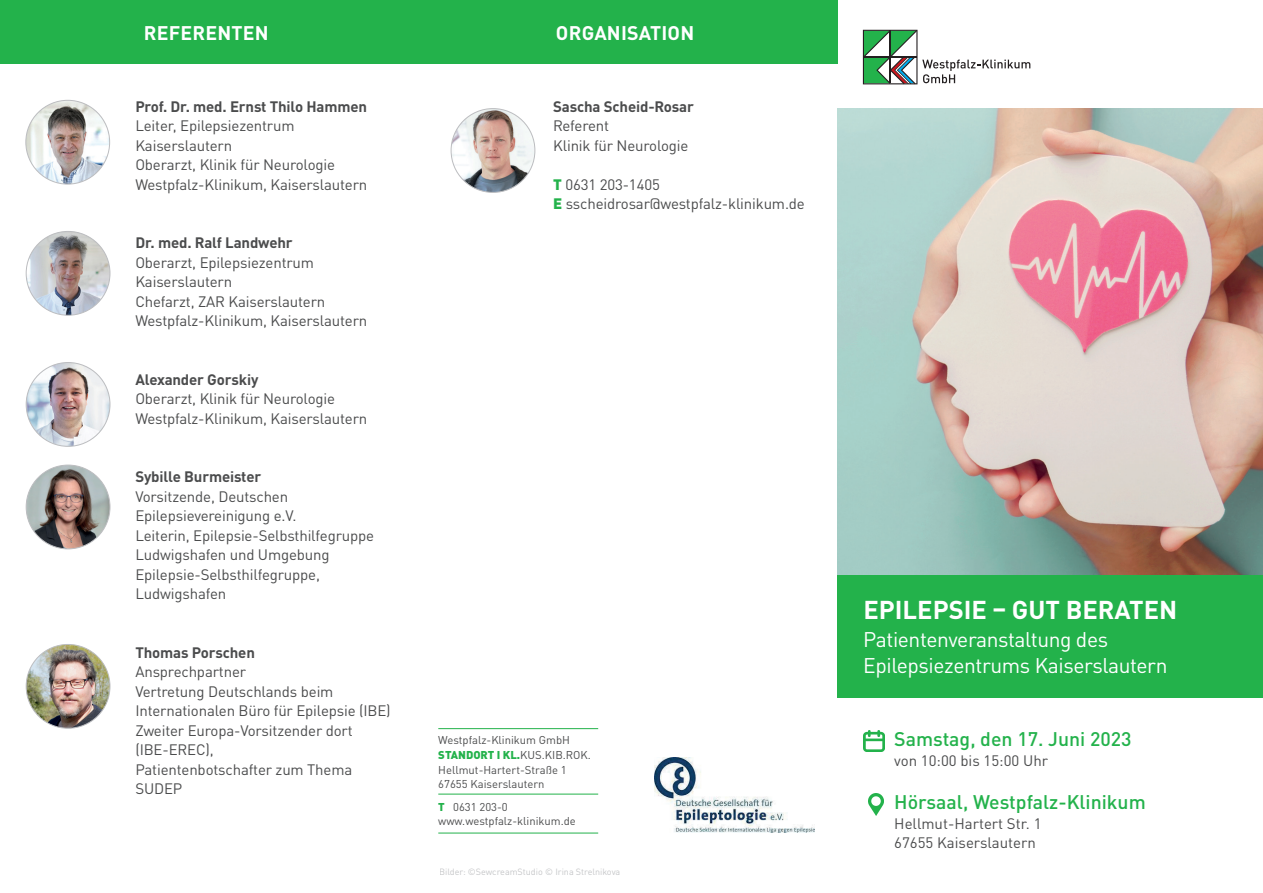
<style>
.page{position:relative;width:1263px;height:893px;background:#fff}
.page>*{position:absolute;margin:0;border:0;box-sizing:border-box;transform-origin:0 0}
.t1{font:700 25.5px "DINOT";color:#fff}
.t2{font:21px/25.5px "DINOT";letter-spacing:-.02em;color:#fff}
.t3{font:500 19.5px "DINOT";color:#23b24b}
.t4{font:700 19.5px "DINOT";letter-spacing:.01em;color:#fff}
.t5{font:15px/19.5px "DINOT";letter-spacing:-.01em;color:#4b4c4d}
.t6{font:700 15px "DINOT";letter-spacing:-.01em;color:#4b4c4d}
.t7{font:11.25px/14.7px "DINOT";color:#4b4c4d}
.t8{font:9px "DINOT";color:#c5c6c8}
.s1{font-weight:900;color:#23b24b}
</style>
<div class="page">
<img style="left:26px;top:100px;width:84px;height:84px;border-radius:42px">
<img style="left:26px;top:231px;width:84px;height:84px;border-radius:42px">
<img style="left:26px;top:363px;width:84px;height:83px;border-radius:42px">
<img style="left:26px;top:465px;width:84px;height:84px;border-radius:42px">
<img style="left:26px;top:644px;width:84px;height:84px;border-radius:42px">
<div style="left:0;top:0;width:412px;height:64px;background:#23b24b"></div>
<img style="left:655px;top:757px;width:159px;height:76px">
<hr style="left:438px;top:833px;width:160px;height:1px;background:#23b24b">
<hr style="left:438px;top:794px;width:160px;height:1px;background:#23b24b">
<hr style="left:438px;top:728px;width:160px;height:1px;background:#23b24b">
<img style="left:451px;top:109px;width:84px;height:83px;border-radius:42px">
<div style="left:412px;top:0;width:426px;height:64px;background:#23b24b"></div>
<img style="left:864px;top:731px;width:21px;height:21px">
<img style="left:868px;top:794px;width:15px;height:21px">
<div style="left:838px;top:575px;width:425px;height:122px;background:#23b24b"></div>
<img style="left:838px;top:108px;width:425px;height:467px">
<svg style="left:863px;top:30px;width:167px;height:54px"></svg>
<h3 class="t4" style="left:144px;top:21px;width:126px">REFERENTEN</h3>
<p class="t6" style="left:135px;top:96px;width:233px">Prof. Dr. med. Ernst Thilo Hammen</p>
<p class="t5" style="left:135px;top:116px;width:233px">Leiter, Epilepsiezentrum<br>Kaiserslautern<br>Oberarzt, Klinik für Neurologie<br>Westpfalz-Klinikum, Kaiserslautern</p>
<p class="t6" style="left:135px;top:233px;width:159px">Dr. med. Ralf Landwehr</p>
<p class="t5" style="left:135px;top:252px;width:233px">Oberarzt, Epilepsiezentrum<br>Kaiserslautern<br>Chefarzt, ZAR Kaiserslautern<br>Westpfalz-Klinikum, Kaiserslautern</p>
<p class="t6" style="left:135px;top:369px;width:125px">Alexander Gorskiy</p>
<p class="t5" style="left:135px;top:389px;width:233px">Oberarzt, Klinik für Neurologie<br>Westpfalz-Klinikum, Kaiserslautern</p>
<p class="t6" style="left:135px;top:467px;width:127px">Sybille Burmeister</p>
<p class="t5" style="left:135px;top:486px;width:240px">Vorsitzende, Deutschen<br>Epilepsievereinigung e.V.<br>Leiterin, Epilepsie-Selbsthilfegruppe<br>Ludwigshafen und Umgebung<br>Epilepsie-Selbsthilfegruppe,<br>Ludwigshafen</p>
<p class="t6" style="left:135px;top:642px;width:121px">Thomas Porschen</p>
<p class="t5" style="left:135px;top:662px;width:257px">Ansprechpartner<br>Vertretung Deutschlands beim<br>Internationalen Büro für Epilepsie (IBE)<br>Zweiter Europa-Vorsitzender dort (IBE-EREC),<br>Patientenbotschafter zum Thema<br>SUDEP</p>
<h3 class="t4" style="left:556px;top:21px;width:140px">ORGANISATION</h3>
<p class="t6" style="left:553px;top:96px;width:142px">Sascha Scheid-Rosar</p>
<p class="t5" style="left:553px;top:116px;width:137px">Referent<br>Klinik für Neurologie</p>
<p class="t5" style="left:553px;top:174px;width:253px"><span class="s1">T</span> 0631 203-1405<br><span class="s1">E</span> sscheidrosar@westpfalz-klinikum.de</p>
<p class="t7" style="left:438px;top:733px;width:154px">Westpfalz-Klinikum GmbH<br><span class="s1">STANDORT I KL.</span>KUS.KIB.ROK.<br>Hellmut-Hartert-Straße 1<br>67655 Kaiserslautern</p>
<p class="t7" style="left:438px;top:799px;width:139px"><span class="s1">T</span> 0631 203-0 www.westpfalz-klinikum.de</p>
<p class="t8" style="left:439px;top:866px;width:183px">Bilder: ©SewcreamStudio © Irina Strelnikova</p>
<h1 class="t1" style="left:863px;top:593px;width:315px">EPILEPSIE – GUT BERATEN</h1>
<h2 class="t2" style="left:863px;top:626px;width:306px">Patientenveranstaltung des<br>Epilepsiezentrums Kaiserslautern</h2>
<h3 class="t3" style="left:894px;top:726px;width:239px">Samstag, den 17. Juni 2023</h3>
<p class="t5" style="left:894px;top:750px;width:155px">von 10:00 bis 15:00 Uhr</p>
<h3 class="t3" style="left:894px;top:789px;width:253px">Hörsaal, Westpfalz-Klinikum</h3>
<p class="t5" style="left:894px;top:813px;width:149px">Hellmut-Hartert Str. 1<br>67655 Kaiserslautern</p>
</div>
